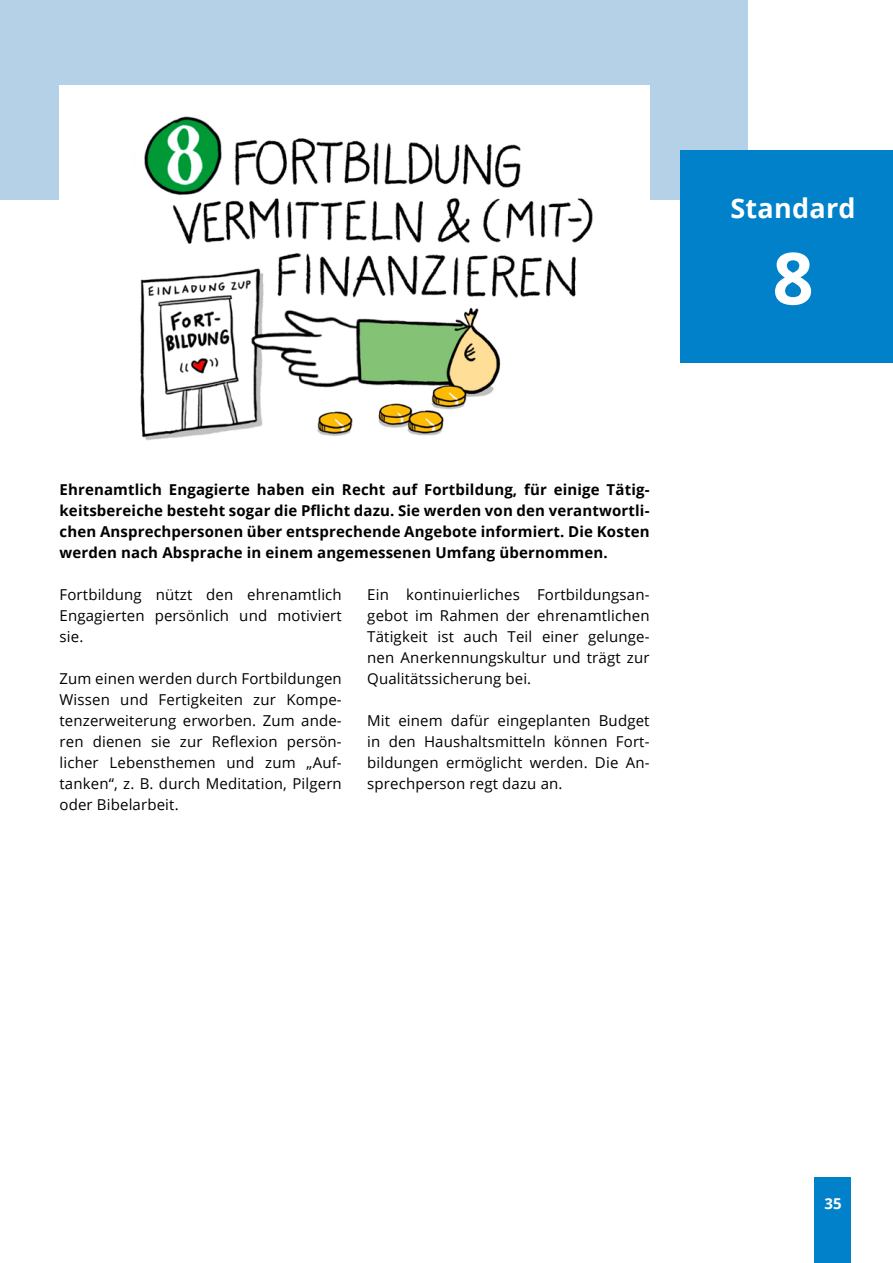
<style>
.page{position:relative;width:893px;height:1263px;background:#fff}
.page>*{position:absolute;margin:0;border:0;box-sizing:border-box;transform-origin:0 0}
.t1{font:700 72px "Open Sans";color:#fff}
.t2{font:700 27px "Open Sans";letter-spacing:.01em;color:#fff}
.t3{font:15px/21px "Open Sans";letter-spacing:.01em;color:#000;text-align:justify}
.t4{font:700 15px/21px "Open Sans";letter-spacing:.01em;color:#000;text-align:justify}
.t5{font:700 15px "Open Sans";color:#fff}
</style>
<div class="page">
<div style="left:814px;top:1178px;width:36px;height:85px;background:#0081c9"></div>
<div style="left:0;top:0;width:747px;height:200px;background:#b4d1e8"></div>
<div style="left:680px;top:150px;width:213px;height:213px;background:#0081c9"></div>
<div style="left:60px;top:85px;width:589px;height:378px;background:#fff"></div>
<img style="left:140px;top:116px;width:453px;height:324px">
<p class="t4" style="left:60px;top:479px;width:591px">Ehrenamtlich Engagierte haben ein Recht auf Fortbildung, für einige Tätig&shy;keitsbereiche besteht sogar die Pflicht dazu. Sie werden von den verantwortli&shy;chen Ansprechpersonen über entsprechende Angebote informiert. Die Kosten werden nach Absprache in einem angemessenen Umfang übernommen.</p>
<p class="t3" style="left:60px;top:584px;width:284px">Fortbildung nützt den ehrenamtlich Engagierten persönlich und motiviert sie.</p>
<p class="t3" style="left:60px;top:668px;width:284px">Zum einen werden durch Fortbildungen Wissen und Fertigkeiten zur Kompe&shy;tenzerweiterung erworben. Zum ande&shy;ren dienen sie zur Reflexion persön&shy;licher Lebensthemen und zum „Auf&shy;tanken“, z. B. durch Meditation, Pilgern oder Bibelarbeit.</p>
<p class="t3" style="left:367px;top:584px;width:284px">Ein kontinuierliches Fortbildungsan&shy;gebot im Rahmen der ehrenamtlichen Tätigkeit ist auch Teil einer gelunge&shy;nen Anerkennungskultur und trägt zur Qualitätssicherung bei.</p>
<p class="t3" style="left:367px;top:710px;width:284px">Mit einem dafür eingeplanten Budget in den Haushaltsmitteln können Fort&shy;bildungen ermöglicht werden. Die An&shy;sprechperson regt dazu an.</p>
<h2 class="t2" style="left:730px;top:189px;width:127px">Standard</h2>
<h1 class="t1" style="left:772px;top:227px;width:43px">8</h1>
<p class="t5" style="left:825px;top:1193px;width:19px">35</p>
</div>
